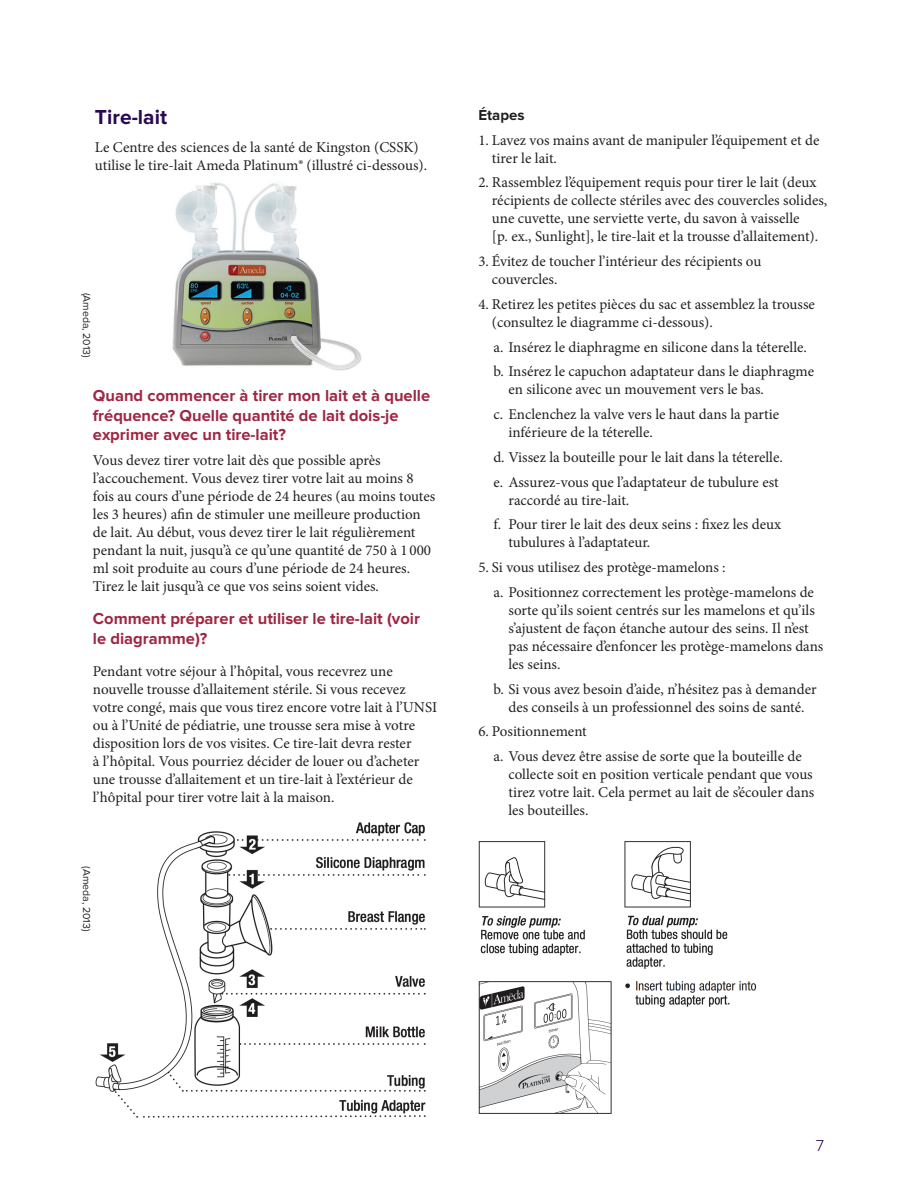
<style>
.page{position:relative;width:918px;height:1188px;background:#fff}
.page>*{position:absolute;margin:0;border:0;box-sizing:border-box;transform-origin:0 0}
.t1{font:700 21px "Proxima Nova";color:#280953}
.t2{font:700 16.5px/19.8px "Proxima Nova";color:#9f2743}
.t3{font:300 16.5px "Proxima Nova";color:#280953}
.t4{font:15px/18px "Minion Pro";color:#231f20}
.t5{font:700 15px "Proxima Nova";color:#231f20}
.t6{font:10.5px "Proxima Nova";color:#231f20}
</style>
<div class="page">
<img style="left:172px;top:182px;width:190px;height:189px">
<img style="left:95px;top:822px;width:331px;height:296px">
<img style="left:478px;top:841px;width:279px;height:273px">
<h1 class="t1" style="left:95px;top:105px;width:74px">Tire-lait</h1>
<p class="t4" style="left:95px;top:139px;width:332px">Le Centre des sciences de la santé de Kingston (CSSK) utilise le tire-lait Ameda Platinum® (illustré ci-dessous).</p>
<p class="t6" style="left:92px;top:293px;width:67px;rotate:90deg">(Ameda, 2013)</p>
<p class="t2" style="left:93px;top:386px;width:339px">Quand commencer à tirer mon lait et à quelle fréquence? Quelle quantité de lait dois-je exprimer avec un tire-lait?</p>
<p class="t4" style="left:93px;top:451px;width:344px">Vous devez tirer votre lait dès que possible après l’accouchement. Vous devez tirer votre lait au moins 8 fois au cours d’une période de 24 heures (au moins toutes les 3 heures) afin de stimuler une meilleure production de lait. Au début, vous devez tirer le lait régulièrement pendant la nuit, jusqu’à ce qu’une quantité de 750 à 1 000 ml soit produite au cours d’une période de 24 heures.<br>Tirez le lait jusqu’à ce que vos seins soient vides.</p>
<p class="t2" style="left:93px;top:609px;width:329px">Comment préparer et utiliser le tire-lait (voir le diagramme)?</p>
<p class="t4" style="left:93px;top:662px;width:346px">Pendant votre séjour à l’hôpital, vous recevrez une nouvelle trousse d’allaitement stérile. Si vous recevez votre congé, mais que vous tirez encore votre lait à l’UNSI ou à l’Unité de pédiatrie, une trousse sera mise à votre disposition lors de vos visites. Ce tire-lait devra rester<br>à l’hôpital. Vous pourriez décider de louer ou d’acheter une trousse d’allaitement et un tire-lait à l’extérieur de l’hôpital pour tirer votre lait à la maison.</p>
<p class="t6" style="left:92px;top:866px;width:67px;rotate:90deg">(Ameda, 2013)</p>
<p class="t5" style="left:478px;top:106px;width:48px">Étapes</p>
<p class="t4" style="left:492px;top:131px;width:329px;text-indent:-14px">1. Lavez vos mains avant de manipuler l’équipement et de tirer le lait.</p>
<p class="t4" style="left:492px;top:174px;width:337px;text-indent:-14px">2. Rassemblez l’équipement requis pour tirer le lait (deux récipients de collecte stériles avec des couvercles solides, une cuvette, une serviette verte, du savon à vaisselle<br>[p. ex., Sunlight], le tire-lait et la trousse d’allaitement).</p>
<p class="t4" style="left:492px;top:252px;width:271px;text-indent:-14px">3. Évitez de toucher l’intérieur des récipients ou couvercles.</p>
<p class="t4" style="left:492px;top:295px;width:325px;text-indent:-14px">4. Retirez les petites pièces du sac et assemblez la trousse (consultez le diagramme ci-dessous).</p>
<p class="t4" style="left:493px;top:335px;width:322px;line-height:24.8px">a. Insérez le diaphragme en silicone dans la téterelle. b. Insérez le capuchon adaptateur dans le diaphragme</p>
<p class="t4" style="left:493px;top:377px;width:287px;line-height:24.8px;text-align:center">en silicone avec un mouvement vers le bas.<br>c. Enclenchez la valve vers le haut dans la partie</p>
<p class="t4" style="left:493px;top:420px;width:289px;line-height:24.8px;text-indent:15px">inférieure de la téterelle.<br>d. Vissez la bouteille pour le lait dans la téterelle. e. Assurez-vous que l’adaptateur de tubulure est</p>
<p class="t4" style="left:493px;top:488px;width:289px;line-height:24.8px;text-indent:15px">raccordé au tire-lait.<br>f. Pour tirer le lait des deux seins : fixez les deux</p>
<p class="t4" style="left:508px;top:534px;width:142px">tubulures à l’adaptateur.</p>
<p class="t4" style="left:493px;top:555px;width:322px;line-height:24.8px;text-indent:-15px">5. Si vous utilisez des protège-mamelons :<br>a. Positionnez correctement les protège-mamelons de</p>
<p class="t4" style="left:508px;top:601px;width:316px">sorte qu’ils soient centrés sur les mamelons et qu’ils s’ajustent de façon étanche autour des seins. Il n’est pas nécessaire d’enfoncer les protège-mamelons dans les seins.</p>
<p class="t4" style="left:493px;top:680px;width:325px;text-align:center">b. Si vous avez besoin d’aide, n’hésitez pas à demander des conseils à un professionnel des soins de santé.</p>
<p class="t4" style="left:493px;top:719px;width:310px;line-height:24.8px;text-indent:-15px">6. Positionnement<br>a. Vous devez être assise de sorte que la bouteille de</p>
<p class="t4" style="left:508px;top:765px;width:307px;text-align:justify">collecte soit en position verticale pendant que vous tirez votre lait. Cela permet au lait de s’écouler dans les bouteilles.</p>
<p class="t3" style="left:816px;top:1137px;width:10px">7</p>
</div>
